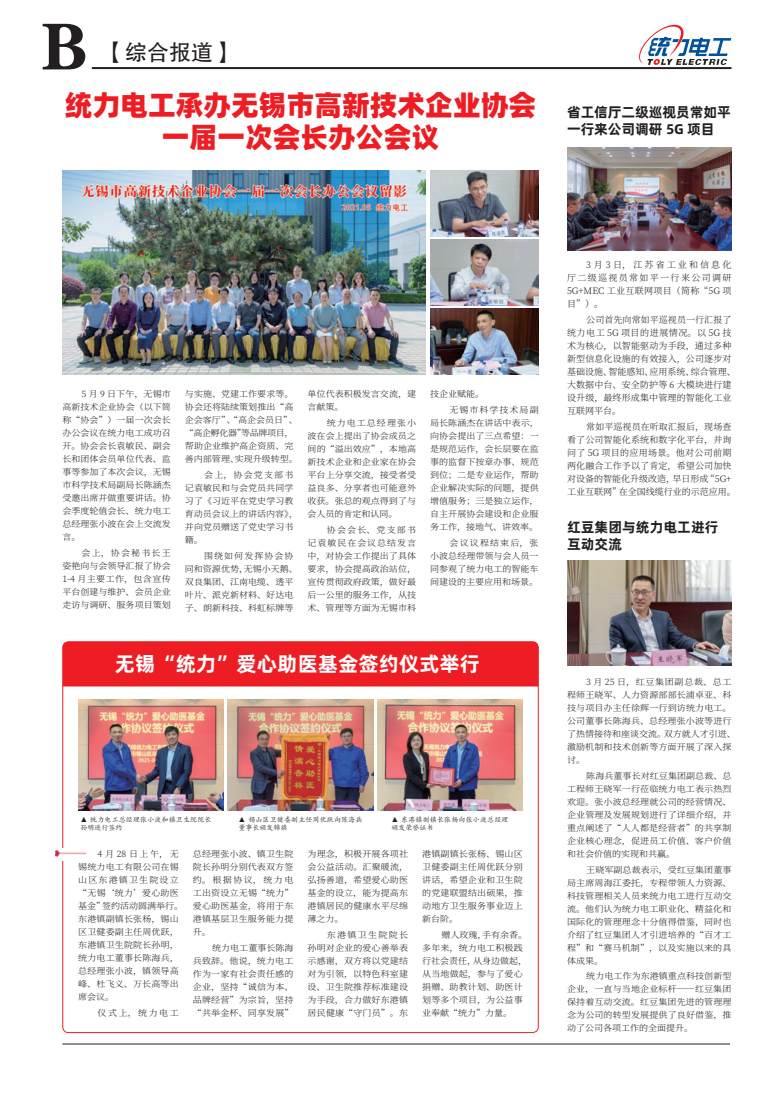
<style>
.page{position:relative;width:774px;height:1095px;background:#fff}
.page>*{position:absolute;margin:0;border:0;box-sizing:border-box;transform-origin:0 0}
.t1{font:66.3px "FZCSK GBK1 0";color:#231f20}
.t2{font:28px/32px "Alibaba Pu Hui Ti H";color:#ee1d23;text-align:center}
.t3{font:22px "FZHTK GBK1 0";color:#231f20}
.t4{font:20.6px "Alibaba Pu Hui Ti B";color:#fff}
.t5{font:14px/16.8px "Alibaba Pu Hui Ti B";letter-spacing:-.01em;color:#231f20}
.段落思源宋9{font:300 9px/13px "Source Han Serif SC";letter-spacing:.015em;color:#231f20}
.段落思源宋9-2{font:300 8.6px/13px "Source Han Serif SC";letter-spacing:.015em;color:#231f20;text-align:justify;scale:1.05 1}
.t6{font:7px/8px "FZKTK GBK1 0";letter-spacing:.02em;color:#231f20}
</style>
<div class="page">
<hr style="left:62px;top:1043px;width:668px;height:1px;background:#231f20">
<hr style="left:92px;top:67px;width:639px;height:2px;background:#231f20">
<svg style="left:639px;top:25px;width:92px;height:40px"></svg>
<img style="left:62px;top:170px;width:363px;height:204px">
<img style="left:431px;top:170px;width:108px;height:66px">
<img style="left:431px;top:239px;width:108px;height:67px">
<img style="left:431px;top:308px;width:108px;height:66px">
<div style="left:63px;top:641px;width:475px;height:45px;background:#ee1d23"></div>
<img style="left:56px;top:850px;width:29px;height:7px">
<img style="left:78px;top:699px;width:146px;height:111px">
<img style="left:228px;top:699px;width:145px;height:111px">
<img style="left:377px;top:699px;width:146px;height:111px">
<img style="left:567px;top:561px;width:164px;height:104px">
<img style="left:567px;top:147px;width:164px;height:103px">
<p class="t1" style="left:42px;top:9px;width:48px">B</p>
<p class="t3" style="left:103px;top:40px;width:134px">【综合报道】</p>
<p class="t2" style="left:65px;top:87px;width:473px">统力电工承办无锡市高新技术企业协会一届一次会长办公会议</p>
<p class="t5" style="left:567px;top:103px;width:165px">省工信厅二级巡视员常如平一行来公司调研 5G 项目</p>
<p class="段落思源宋9-2" style="left:62px;top:388px;width:105px;text-indent:19px">5 月 9 日下午，无锡市高新技术企业协会（以下简称“协会”）一届一次会长办公会议在统力电工成功召开。协会会长袁敏民、副会长和团体会员单位代表、监事等参加了本次会议，无锡市科学技术局副局长陈涵杰受邀出席并做重要讲话。协会季度轮值会长、统力电工总经理张小波在会上交流发言。</p>
<p class="段落思源宋9-2" style="left:62px;top:546px;width:105px;text-indent:19px">会上，协会秘书长王姿艳向与会领导汇报了协会1-4 月主要工作，包含宣传平台创建与维护、会员企业走访与调研、服务项目策划</p>
<p class="段落思源宋9-2" style="left:185px;top:388px;width:109px;text-align:left">与实施、党建工作要求等。协会还将陆续策划推出“高企会客厅”、“高企会员日”、“高企孵化器”等品牌项目，帮助企业维护高企资质、完善内部管理、实现升级转型。</p>
<p class="段落思源宋9-2" style="left:185px;top:468px;width:109px;text-align:left;text-indent:19px">会上，协会党支部书记袁敏民和与会党员共同学习了《习近平在党史学习教育动员会议上的讲话内容》，并向党员赠送了党史学习书籍。</p>
<p class="段落思源宋9-2" style="left:185px;top:549px;width:109px;text-align:left;text-indent:19px">围绕如何发挥协会协同和资源优势，无锡小天鹅、双良集团、江南电缆、透平叶片、派克新材料、好达电子、朗新科技、科虹标牌等</p>
<p class="段落思源宋9-2" style="left:308px;top:387px;width:105px">单位代表积极发言交流，建言献策。</p>
<p class="段落思源宋9-2" style="left:308px;top:416px;width:105px;text-indent:19px">统力电工总经理张小波在会上提出了协会成员之间的“溢出效应”，本地高新技术企业和企业家在协会平台上分享交流，接受者受益良多、分享者也可能意外收获。张总的观点得到了与会人员的肯定和认同。</p>
<p class="段落思源宋9-2" style="left:308px;top:523px;width:105px;text-indent:19px">协会会长、党支部书记袁敏民在会议总结发言中，对协会工作提出了具体要求，协会提高政治站位，宣传贯彻政府政策，做好最后一公里的服务工作，从技术、管理等方面为无锡市科</p>
<p class="段落思源宋9-2" style="left:430px;top:387px;width:53px">技企业赋能。</p>
<p class="段落思源宋9-2" style="left:430px;top:403px;width:105px;text-indent:19px">无锡市科学技术局副局长陈涵杰在讲话中表示，向协会提出了三点希望：一是规范运作，会长层要在监事的监督下按章办事、规范到位；二是专业运作，帮助企业解决实际的问题，提供增值服务；三是独立运作，自主开展协会建设和企业服务工作，接地气、讲效率。</p>
<p class="段落思源宋9-2" style="left:430px;top:536px;width:105px;text-indent:19px">会议议程结束后，张小波总经理带领与会人员一同参观了统力电工的智能车间建设的主要应用和场景。</p>
<p class="t4" style="left:115px;top:647px;width:367px">无锡“统力”爱心助医基金签约仪式举行</p>
<p class="t6" style="left:81px;top:815px;width:132px">▲ 统力电工总经理张小波和镇卫生院院长孙明进行签约</p>
<p class="t6" style="left:239px;top:815px;width:125px">▲ 锡山区卫健委副主任周优跃向陈海兵董事长颁发锦旗</p>
<p class="t6" style="left:391px;top:815px;width:119px">▲ 东港镇副镇长张杨向张小波总经理颁发荣誉证书</p>
<p class="段落思源宋9-2" style="left:78px;top:847px;width:101px;text-align:left;text-indent:19px">4 月 28 日上午，无锡统力电工有限公司在锡山区东港镇卫生院设立“无锡‘统力’爱心助医基金”签约活动圆满举行。东港镇副镇长张杨，锡山区卫健委副主任周优跃，东港镇卫生院院长孙明，统力电工董事长陈海兵，总经理张小波，镇领导高峰、杜飞义、万长高等出席会议。</p>
<p class="段落思源宋9-2" style="left:98px;top:1006px;width:79px">仪式上，统力电工</p>
<p class="段落思源宋9-2" style="left:193px;top:847px;width:97px">总经理张小波、镇卫生院院长孙明分别代表双方签约。根据协议，统力电工出资设立无锡“统力”爱心助医基金，将用于东港镇基层卫生服务能力提升。</p>
<p class="段落思源宋9-2" style="left:193px;top:941px;width:97px;text-indent:19px">统力电工董事长陈海兵致辞。他说，统力电工作为一家有社会责任感的企业，坚持“诚信为本、品牌经营”为宗旨，坚持“共举金杯、同享发展”</p>
<p class="段落思源宋9-2" style="left:308px;top:847px;width:97px">为理念，积极开展各项社会公益活动。汇聚暖流，弘扬善道，希望爱心助医基金的设立，能为提高东港镇居民的健康水平尽绵薄之力。</p>
<p class="段落思源宋9-2" style="left:308px;top:928px;width:97px;text-indent:19px">东港镇卫生院院长孙明对企业的爱心善举表示感谢，双方将以党建结对为引领，以特色科室建设、卫生院推荐标准建设为手段，合力做好东港镇居民健康“守门员”。东</p>
<p class="段落思源宋9-2" style="left:422px;top:847px;width:97px">港镇副镇长张杨、锡山区卫健委副主任周优跃分别讲话，希望企业和卫生院的党建联盟结出硕果，推动地方卫生服务事业迈上新台阶。</p>
<p class="段落思源宋9-2" style="left:422px;top:928px;width:101px;text-align:left;text-indent:19px">赠人玫瑰，手有余香。多年来，统力电工积极践行社会责任，从身边做起，从当地做起，参与了爱心捐赠、助教计划、助医计划等多个项目，为公益事业奉献“统力”力量。</p>
<p class="段落思源宋9" style="left:567px;top:258px;width:166px;text-align:justify;text-indent:19px">3月3日，江苏省工业和信息化厅二级巡视员常如平一行来公司调研5G+MEC 工业互联网项目（简称“5G 项目”）。</p>
<p class="段落思源宋9" style="left:567px;top:313px;width:170px;text-indent:19px">公司首先向常如平巡视员一行汇报了统力电工 5G 项目的进展情况。以 5G 技术为核心，以智能驱动为手段，通过多种新型信息化设施的有效接入，公司逐步对基础设施、智能感知、应用系统、综合管理、大数据中台、安全防护等 6 大模块进行建设升级，最终形成集中管理的智能化工业互联网平台。</p>
<p class="段落思源宋9" style="left:567px;top:420px;width:170px;text-indent:19px">常如平巡视员在听取汇报后，现场查看了公司智能化系统和数字化平台，并询问了 5G 项目的应用场景。他对公司前期两化融合工作予以了肯定，希望公司加快对设备的智能化升级改造，早日形成“5G+工业互联网”在全国线缆行业的示范应用。</p>
<p class="t5" style="left:567px;top:517px;width:153px">红豆集团与统力电工进行互动交流</p>
<p class="段落思源宋9-2" style="left:567px;top:675px;width:162px;text-align:left;text-indent:19px">3 月 25 日，红豆集团副总裁、总工程师王晓军、人力资源部部长浦卓亚、科技与项目办主任徐辉一行到访统力电工。公司董事长陈海兵、总经理张小波等进行了热情接待和座谈交流。双方就人才引进、激励机制和技术创新等方面开展了深入探讨。</p>
<p class="段落思源宋9-2" style="left:567px;top:769px;width:158px;text-indent:19px">陈海兵董事长对红豆集团副总裁、总工程师王晓军一行莅临统力电工表示热烈欢迎。张小波总经理就公司的经营情况、企业管理及发展规划进行了详细介绍，并重点阐述了“人人都是经营者”的共享制企业核心理念，促进员工价值、客户价值和社会价值的实现和共赢。</p>
<p class="段落思源宋9-2" style="left:567px;top:862px;width:158px;text-indent:19px">王晓军副总裁表示，受红豆集团董事局主席周海江委托，专程带领人力资源、科技管理相关人员来统力电工进行互动交流。他们认为统力电工职业化、精益化和国际化的管理理念十分值得借鉴，同时也介绍了红豆集团人才引进培养的“百才工程”和“赛马机制”，以及实施以来的具体成果。</p>
<p class="段落思源宋9-2" style="left:567px;top:969px;width:158px;text-indent:19px">统力电工作为东港镇重点科技创新型企业，一直与当地企业标杆——红豆集团保持着互动交流。红豆集团先进的管理理念为公司的转型发展提供了良好借鉴，推动了公司各项工作的全面提升。</p>
</div>
